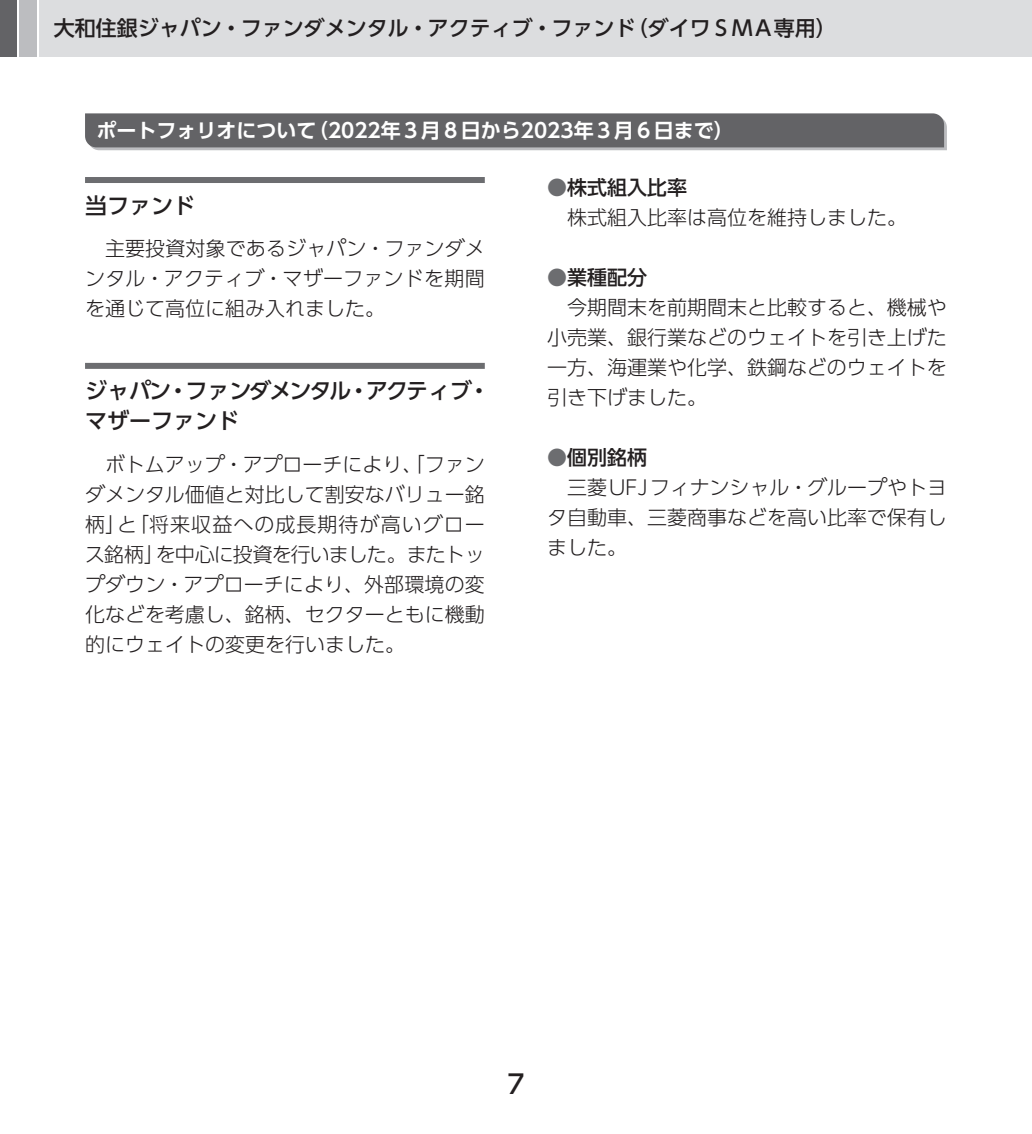
<style>
.page{position:relative;width:1032px;height:1134px;background:#fff}
.page>*{position:absolute;margin:0;border:0;box-sizing:border-box;transform-origin:0 0}
.t1{font:500 26px "UD Shin Go Pro";color:#231f20}
.t2{font:500 22px/30px "UD Shin Go Pro";color:#231f20}
.t3{font:500 21px "UD Shin Go Pro";color:#231f20}
.t4{font:300 20px/30px "UD Shin Go Pro";color:#231f20;text-align:justify}
.t5{font:700 20px "UD Shin Go Pro De";color:#fff}
.t6{font:500 20px "UD Shin Go Pro";color:#231f20}
.s1{font-weight:500;color:#6c6d70}
.s2{font-weight:500}
.s3{color:#6c6d70}
</style>
<div class="page">
<div style="left:0;top:0;width:17px;height:57px;background:#636366"></div>
<div style="left:20px;top:0;width:17px;height:57px;background:#bcbdc0"></div>
<div style="left:40px;top:0;width:992px;height:57px;background:#dcdddf"></div>
<svg style="left:85px;top:113px;width:862px;height:37px;background:#6b6b6e"></svg>
<div style="left:85px;top:177px;width:400px;height:6px;background:#6c6d70"></div>
<div style="left:85px;top:363px;width:400px;height:6px;background:#6c6d70"></div>
<p class="t3" style="left:54px;top:11px;width:784px">大和住銀ジャパン・ファンダメンタル・アクティブ・ファンド（ダイワＳＭＡ専用）</p>
<p class="t5" style="left:96px;top:114px;width:639px">ポートフォリオについて（2022年３月８日から2023年３月６日まで）</p>
<p class="t2" style="left:85px;top:190px;width:111px">当ファンド</p>
<p class="t4" style="left:85px;top:233px;width:401px;text-indent:20px">主要投資対象であるジャパン・ファンダメンタル・アクティブ・マザーファンドを期間を通じて高位に組み入れました。</p>
<p class="t2" style="left:85px;top:375px;width:407px">ジャパン・ファンダメンタル・アクティブ・マザーファンド</p>
<p class="t4" style="left:85px;top:449px;width:401px;text-indent:20px">ボトムアップ・アプローチにより、「ファンダメンタル価値と対比して割安なバリュー銘柄」と「将来収益への成長期待が高いグロース銘柄」を中心に投資を行いました。またトップダウン・アプローチにより、外部環境の変化などを考慮し、銘柄、セクターともに機動的にウェイトの変更を行いました。</p>
<p class="t4" style="left:567px;top:171px;width:341px;text-indent:-20px"><span class="s1">●</span><span class="s2">株式組入比率<br></span>株式組入比率は高位を維持しました。</p>
<p class="t6" style="left:547px;top:261px;width:101px"><span class="s3">●</span>業種配分</p>
<p class="t4" style="left:567px;top:291px;width:381px">今期間末を前期間末と比較すると、機械や</p>
<p class="t4" style="left:547px;top:321px;width:401px">小売業、銀行業などのウェイトを引き上げた</p>
<p class="t4" style="left:547px;top:351px;width:401px">一方、海運業や化学、鉄鋼などのウェイトを</p>
<p class="t4" style="left:547px;top:381px;width:161px">引き下げました。</p>
<p class="t6" style="left:547px;top:441px;width:101px"><span class="s3">●</span>個別銘柄</p>
<p class="t4" style="left:567px;top:471px;width:381px">三菱UFJフィナンシャル・グループやトヨ</p>
<p class="t4" style="left:547px;top:501px;width:401px">タ自動車、三菱商事などを高い比率で保有し</p>
<p class="t4" style="left:547px;top:531px;width:81px">ました。</p>
<h1 class="t1" style="left:507px;top:1063px;width:19px">7</h1>
</div>
